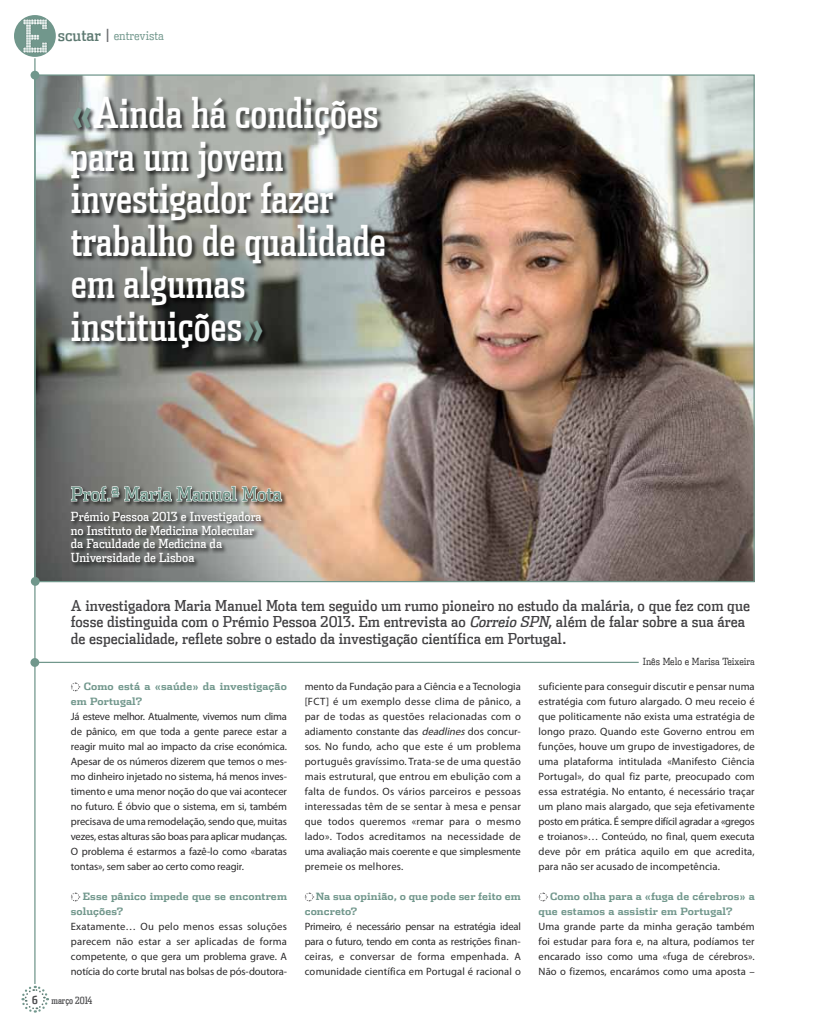
<style>
.page{position:relative;width:815px;height:1028px;background:#fff}
.page>*{position:absolute;margin:0;border:0;box-sizing:border-box;transform-origin:0 0}
.t1{font:42.5px/42.5px "Dispatch Comp Tab";color:#fff}
.t2{font:19.25px "Dispatch Cond";color:#71978c}
.t3{font:15px/16.2px "Dispatch Cond";color:#414042}
.t4{font:12.5px/13.8px "Dispatch Cond";color:#fff}
.t5{font:300 12.5px "Dispatch Cond Tab";color:#71978c}
.t6{font:10.62px/15px "Myriad Pro";letter-spacing:.01em;color:#292829;text-align:justify}
.t7{font:700 10px/15px "Dispatch";letter-spacing:.01em;color:#71978c}
.t8{font:300 10px "Dispatch Cond";color:#292829}
.t9{font:10px "Dispatch Comp";color:#4d4d4f}
.s1{font-weight:400;font-size:16.25px;color:#5c7870}
.s2{font-weight:400;font-size:16.25px;color:#6d6e71}
.s3{font-weight:700;color:#7e9e95}
.s4{font-style:italic}
.s5{font-weight:700;font-size:11.25px}
</style>
<div class="page">
<img style="left:36px;top:76px;width:717px;height:504px">
<div style="left:31px;top:577px;width:9px;height:9px;background:#71978c;border-radius:50%"></div>
<div style="left:30px;top:658px;width:9px;height:9px;background:#71978c;border-radius:50%"></div>
<div style="left:70px;top:96px;width:321px;height:258px;background:#000;opacity:.75"></div>
<hr style="left:35px;top:661px;width:604px;height:2px;background:#71978c">
<svg style="left:71px;top:682px;width:9px;height:9px"></svg>
<svg style="left:71px;top:892px;width:9px;height:9px"></svg>
<svg style="left:304px;top:892px;width:10px;height:9px"></svg>
<svg style="left:538px;top:892px;width:10px;height:9px"></svg>
<div style="left:70px;top:485px;width:218px;height:22px;background:#000;opacity:.75"></div>
<svg style="left:71px;top:485px;width:211px;height:17px;background:#a6a39e"></svg>
<div style="left:70px;top:510px;width:198px;height:58px;background:#000;opacity:.75"></div>
<div style="left:31px;top:71px;width:8px;height:9px;background:#71978c;border-radius:50%"></div>
<svg style="left:21px;top:985px;width:28px;height:28px"></svg>
<hr style="left:34px;top:58px;width:2px;height:926px;background:#71978c">
<div style="left:14px;top:15px;width:42px;height:42px;background:#71978c;border-radius:50%"></div>
<img style="left:20px;top:17px;width:30px;height:38px">
<p class="t5" style="left:58px;top:28px;width:108px"><span class="s1">scutar</span> <span class="s2">|</span> entrevista</p>
<h1 class="t1" style="left:71px;top:90px;width:317px"><span class="s3">«</span>Ainda há condições para um jovem investigador fazer trabalho de qualidade em algumas instituições<span class="s3">»</span></h1>
<h2 class="t2" style="left:71px;top:482px;width:213px">Prof.ª Maria Manuel Mota</h2>
<p class="t4" style="left:71px;top:509px;width:192px">Prémio Pessoa 2013 e Investigadora no Instituto de Medicina Molecular da Faculdade de Medicina da<br>Universidade de Lisboa</p>
<p class="t3" style="left:71px;top:597px;width:681px">A investigadora Maria Manuel Mota tem seguido um rumo pioneiro no estudo da malária, o que fez com que fosse distinguida com o Prémio Pessoa 2013. Em entrevista ao <span class="s4">Correio SPN</span>, além de falar sobre a sua área de especialidade, reflete sobre o estado da investigação científica em Portugal.</p>
<p class="t7" style="left:71px;top:678px;width:218px;text-indent:13px">Como está a «saúde» da investigação em Portugal?</p>
<p class="t6" style="left:71px;top:709px;width:218px">Já esteve melhor. Atualmente, vivemos num clima de pânico, em que toda a gente parece estar a reagir muito mal ao impacto da crise económica.<br>Apesar de os números dizerem que temos o mes&shy;mo dinheiro injetado no sistema, há menos inves&shy;timento e uma menor noção do que vai acontecer no futuro. É óbvio que o sistema, em si, também precisava de uma remodelação, sendo que, muitas vezes, estas alturas são boas para aplicar mudanças.<br>O problema é estarmos a fazê-lo como «baratas tontas», sem saber ao certo como reagir.</p>
<p class="t7" style="left:71px;top:888px;width:218px;text-indent:12px">Esse pânico impede que se encontrem soluções?</p>
<p class="t6" style="left:71px;top:919px;width:218px">Exatamente… Ou pelo menos essas soluções parecem não estar a ser aplicadas de forma competente, o que gera um problema grave. A notícia do corte brutal nas bolsas de pós-doutora-</p>
<p class="t8" style="left:643px;top:655px;width:113px">Inês Melo e Marisa Teixeira</p>
<p class="t6" style="left:539px;top:679px;width:218px">suficiente para conseguir discutir e pensar numa estratégia com futuro alargado. O meu receio é que politicamente não exista uma estratégia de longo prazo. Quando este Governo entrou em funções, houve um grupo de investigadores, de uma plataforma intitulada «Manifesto Ciência Portugal», do qual fiz parte, preocupado com essa estratégia. No entanto, é necessário traçar um plano mais alargado, que seja efetivamente posto em prática. É sempre difícil agradar a «gregos e troianos»… Conteúdo, no final, quem executa deve pôr em prática aquilo em que acredita, para não ser acusado de incompetência.</p>
<p class="t7" style="left:539px;top:888px;width:218px;text-indent:12px">Como olha para a «fuga de cérebros» a que estamos a assistir em Portugal?</p>
<p class="t6" style="left:539px;top:919px;width:218px">Uma grande parte da minha geração também foi estudar para fora e, na altura, podíamos ter encarado isso como uma «fuga de cérebros».<br>Não o fizemos, encarámos como uma aposta –</p>
<p class="t6" style="left:305px;top:679px;width:218px">mento da Fundação para a Ciência e a Tecnologia [FCT] é um exemplo desse clima de pânico, a par de todas as questões relacionadas com o adiamento constante das <span class="s4">deadlines</span>dos concur&shy;sos. No fundo, acho que este é um problema português gravíssimo. Trata-se de uma questão mais estrutural, que entrou em ebulição com a falta de fundos. Os vários parceiros e pessoas interessadas têm de se sentar à mesa e pensar que todos queremos «remar para o mesmo lado». Todos acreditamos na necessidade de uma avaliação mais coerente e que simplesmente premeie os melhores.</p>
<p class="t7" style="left:305px;top:888px;width:218px;text-indent:11px">Na sua opinião, o que pode ser feito em concreto?</p>
<p class="t6" style="left:305px;top:919px;width:218px">Primeiro, é necessário pensar na estratégia ideal para o futuro, tendo em conta as restrições finan&shy;ceiras, e conversar de forma empenhada. A comunidade científica em Portugal é racional o</p>
<p class="t9" style="left:32px;top:993px;width:62px"><span class="s5">6</span> março 2014</p>
</div>
